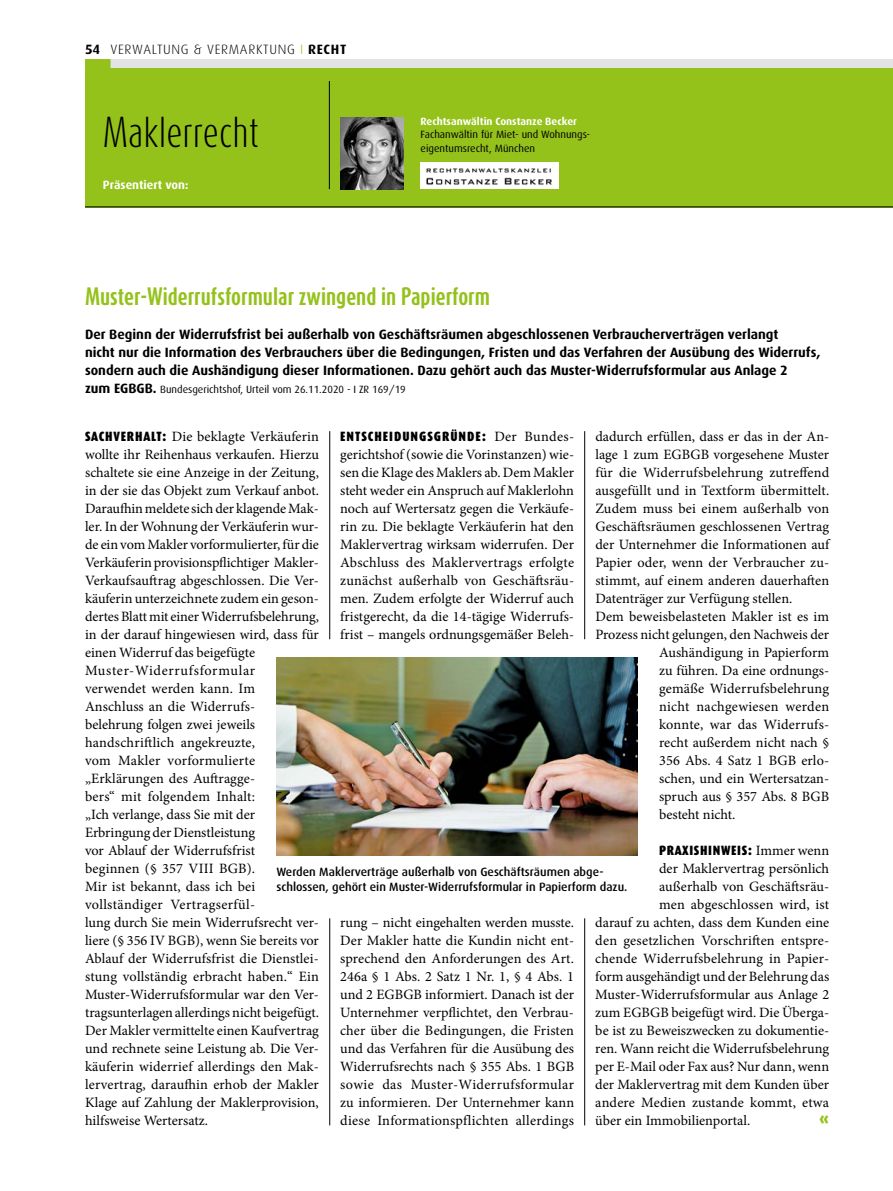
<style>
.page{position:relative;width:893px;height:1191px;background:#fff}
.page>*{position:absolute;margin:0;border:0;box-sizing:border-box;transform-origin:0 0}
.t1{font:300 36px "Dax Compact";color:#000}
.t2{font:700 21px "Dax Compact";color:#94c11a}
.t3{font:900 16.5px "Dax";color:#94c11a}
.t4{font:14.25px/18px "Minion Pro";color:#000;text-align:justify}
.t5{font:14.25px "Minion Pro";letter-spacing:.02em;color:#000}
.t6{font:700 13.5px/18px "Dax";color:#000}
.t7{font:300 13.5px "Dax";letter-spacing:.05em;color:#000}
.t8{font:900 13.5px "Dax Condensed";letter-spacing:.07em;color:#000}
.t9{font:900 13.5px "Dax Condensed";letter-spacing:.05em;color:#000}
.t10{font:500 12px/15px "Dax";color:#000}
.t11{font:700 12px "Dax";color:#fff}
.t12{font:10.5px "Dax";color:#000}
.t13{font:700 10.5px "Dax";color:#fff}
.s1{font-weight:700}
.s2{color:#94c11a}
.s3{font-weight:700;font-size:13.5px}
.s4{font-family:"Minion Pro";font-weight:400;font-size:14.25px}
.s5{font-family:"Dax Condensed";font-weight:900;font-size:13.5px}
</style>
<div class="page">
<div style="left:85px;top:59px;width:808px;height:9px;background:#e3e3e3"></div>
<div style="left:85px;top:59px;width:26px;height:9px;background:#94c11a"></div>
<div style="left:85px;top:68px;width:808px;height:139px;background:#94c11a"></div>
<hr style="left:85px;top:207px;width:808px;height:1px;background:#000">
<div style="left:421px;top:162px;width:138px;height:27px;background:#fff"></div>
<img style="left:426px;top:168px;width:126px;height:17px">
<img style="left:340px;top:117px;width:64px;height:72px">
<hr style="left:329px;top:81px;width:1px;height:108px;background:#000">
<hr style="left:584px;top:918px;width:1px;height:207px;background:#000">
<hr style="left:329px;top:918px;width:1px;height:207px;background:#000">
<img style="left:276px;top:657px;width:362px;height:198px">
<hr style="left:584px;top:431px;width:1px;height:208px;background:#000">
<hr style="left:329px;top:431px;width:1px;height:208px;background:#000">
<p class="t7" style="left:85px;top:41px;width:263px"><span class="s1">54</span> VERWALTUNG &amp; VERMARKTUNG <span class="s2">I</span> <span class="s1">RECHT</span></p>
<h1 class="t1" style="left:103px;top:109px;width:158px">Maklerrecht</h1>
<p class="t11" style="left:103px;top:178px;width:87px">Präsentiert von:</p>
<p class="t13" style="left:421px;top:115px;width:158px">Rechtsanwältin Constanze Becker</p>
<p class="t12" style="left:421px;top:129px;width:171px">Fachanwältin für Miet- und Wohnungs-</p>
<p class="t12" style="left:421px;top:142px;width:116px">eigentumsrecht, München</p>
<h2 class="t2" style="left:85px;top:282px;width:407px">Muster-Widerrufsformular zwingend in Papierform</h2>
<p class="t6" style="left:85px;top:325px;width:737px">Der Beginn der Widerrufsfrist bei außerhalb von Geschäftsräumen abgeschlossenen Verbraucherverträgen verlangt<br>nicht nur die Information des Verbrauchers über die Bedingungen, Fristen und das Verfahren der Ausübung des Widerrufs, sondern auch die Aushändigung dieser Informationen. Dazu gehört auch das Muster-Widerrufsformular aus Anlage 2</p>
<p class="t12" style="left:85px;top:383px;width:322px"><span class="s3">zum EGBGB.</span> Bundesgerichtshof, Urteil vom 26.11.2020 - I ZR 169/19</p>
<p class="t8" style="left:340px;top:429px;width:235px">ENTSCHEIDUNGSGRÜNDE: <span class="s4">Der Bundes-</span></p>
<p class="t4" style="left:340px;top:446px;width:235px">gerichtshof (sowie die Vorinstanzen) wie&shy;sen die Klage des Maklers ab. Dem Makler steht weder ein Anspruch auf Maklerlohn noch auf Wertersatz gegen die Verkäufe&shy;rin zu. Die beklagte Verkäuferin hat den Maklervertrag wirksam widerrufen. Der Abschluss des Maklervertrags erfolgte zunächst außerhalb von Geschäftsräu&shy;men. Zudem erfolgte der Widerruf auch fristgerecht, da die 14-tägige Widerrufs&shy;frist – mangels ordnungsgemäßer Beleh-</p>
<p class="t4" style="left:85px;top:428px;width:235px;text-align:left"><span class="s5">SACHVERHALT:</span> Die beklagte Verkäuferin wollte ihr Reihenhaus verkaufen. Hierzu schaltete sie eine Anzeige in der Zeitung, in der sie das Objekt zum Verkauf anbot.<br>Daraufhin meldete sich der klagende Mak&shy;ler. In der Wohnung der Verkäuferin wur&shy;de ein vom Makler vorformulierter, für die Verkäuferin provisionspflichtiger Makler-Verkaufsauftrag abgeschlossen. Die Ver&shy;käuferin unterzeichnete zudem ein geson&shy;dertes Blatt mit einer Widerrufsbelehrung, in der darauf hingewiesen wird, dass für einen Widerruf das beigefügte Muster-Widerrufsformular verwendet werden kann. Im<br>Anschluss an die Widerrufs-<br>belehrung folgen zwei jeweils handschriftlich angekreuzte,<br>vom Makler vorformulierte „Erklärungen des Auftragge-<br>bers“ mit folgendem Inhalt:<br>„Ich verlange, dass Sie mit der Erbringung der Dienstleistung<br>vor Ablauf der Widerrufsfrist<br>beginnen (§ 357 VIII BGB).<br>Mir ist bekannt, dass ich bei vollständiger Vertragserfül-<br>lung durch Sie mein Widerrufsrecht ver&shy;liere (§ 356 IV BGB), wenn Sie bereits vor Ablauf der Widerrufsfrist die Dienstlei&shy;stung vollständig erbracht haben.“ Ein Muster-Widerrufsformular war den Ver&shy;tragsunterlagen allerdings nicht beigefügt.<br>Der Makler vermittelte einen Kaufvertrag und rechnete seine Leistung ab. Die Ver&shy;käuferin widerrief allerdings den Mak&shy;lervertrag, daraufhin erhob der Makler Klage auf Zahlung der Maklerprovision, hilfsweise Wertersatz.</p>
<p class="t4" style="left:595px;top:427px;width:235px">dadurch erfüllen, dass er das in der An-</p>
<p class="t4" style="left:595px;top:445px;width:235px">lage 1 zum EGBGB vorgesehene Muster</p>
<p class="t4" style="left:595px;top:463px;width:235px">für die Widerrufsbelehrung zutreffend</p>
<p class="t4" style="left:595px;top:481px;width:235px">ausgefüllt und in Textform übermittelt.</p>
<p class="t4" style="left:595px;top:499px;width:235px">Zudem muss bei einem außerhalb von</p>
<p class="t4" style="left:595px;top:517px;width:235px">Geschäftsräumen geschlossenen Vertrag</p>
<p class="t4" style="left:595px;top:535px;width:235px">der Unternehmer die Informationen auf</p>
<p class="t4" style="left:595px;top:553px;width:235px">Papier oder, wenn der Verbraucher zu-</p>
<p class="t4" style="left:595px;top:571px;width:235px">stimmt, auf einem anderen dauerhaften</p>
<p class="t4" style="left:595px;top:589px;width:199px">Datenträger zur Verfügung stellen.</p>
<p class="t4" style="left:595px;top:607px;width:235px">Dem beweisbelasteten Makler ist es im</p>
<p class="t4" style="left:595px;top:625px;width:235px">Prozess nicht gelungen, den Nachweis der</p>
<p class="t4" style="left:659px;top:643px;width:172px">Aushändigung in Papierform</p>
<p class="t4" style="left:659px;top:661px;width:172px">zu führen. Da eine ordnungs-</p>
<p class="t4" style="left:659px;top:679px;width:172px">gemäße Widerrufsbelehrung</p>
<p class="t5" style="left:659px;top:697px;width:172px">nicht nachgewiesen werden</p>
<p class="t4" style="left:659px;top:715px;width:172px">konnte, war das Widerrufs-</p>
<p class="t4" style="left:659px;top:733px;width:172px">recht außerdem nicht nach §</p>
<p class="t4" style="left:659px;top:751px;width:172px">356 Abs. 4 Satz 1 BGB erlo-</p>
<p class="t4" style="left:659px;top:769px;width:172px">schen, und ein Wertersatzan-</p>
<p class="t4" style="left:659px;top:787px;width:172px">spruch aus § 357 Abs. 8 BGB</p>
<p class="t4" style="left:659px;top:805px;width:78px">besteht nicht.</p>
<p class="t9" style="left:659px;top:843px;width:172px">PRAXISHINWEIS: <span class="s4">Immer wenn</span></p>
<p class="t4" style="left:659px;top:860px;width:172px">der Maklervertrag persönlich</p>
<p class="t4" style="left:659px;top:878px;width:172px">außerhalb von Geschäftsräu-</p>
<p class="t4" style="left:659px;top:896px;width:172px">men abgeschlossen wird, ist</p>
<p class="t4" style="left:595px;top:914px;width:235px">darauf zu achten, dass dem Kunden eine</p>
<p class="t4" style="left:595px;top:932px;width:235px">den gesetzlichen Vorschriften entspre-</p>
<p class="t4" style="left:595px;top:950px;width:235px">chende Widerrufsbelehrung in Papier-</p>
<p class="t4" style="left:595px;top:968px;width:235px">form ausgehändigt und der Belehrung das</p>
<p class="t4" style="left:595px;top:985px;width:235px">Muster-Widerrufsformular aus Anlage 2</p>
<p class="t4" style="left:595px;top:1003px;width:235px">zum EGBGB beigefügt wird. Die Überga-</p>
<p class="t4" style="left:595px;top:1021px;width:235px">be ist zu Beweiszwecken zu dokumentie-</p>
<p class="t4" style="left:595px;top:1039px;width:235px">ren. Wann reicht die Widerrufsbelehrung</p>
<p class="t4" style="left:595px;top:1057px;width:235px">per E-Mail oder Fax aus? Nur dann, wenn</p>
<p class="t4" style="left:595px;top:1075px;width:235px">der Maklervertrag mit dem Kunden über</p>
<p class="t4" style="left:595px;top:1093px;width:235px">andere Medien zustande kommt, etwa</p>
<p class="t4" style="left:595px;top:1111px;width:157px">über ein Immobilienportal.</p>
<p class="t3" style="left:820px;top:1110px;width:11px">«</p>
<p class="t10" style="left:276px;top:864px;width:352px">Werden Maklerverträge außerhalb von Geschäftsräumen abge&shy;schlossen, gehört ein Muster-Widerrufsformular in Papierform dazu.</p>
<p class="t4" style="left:340px;top:913px;width:235px">rung – nicht eingehalten werden musste.<br>Der Makler hatte die Kundin nicht ent&shy;sprechend den Anforderungen des Art.<br>246a § 1 Abs. 2 Satz 1 Nr. 1, § 4 Abs. 1 und 2 EGBGB informiert. Danach ist der Unternehmer verpflichtet, den Verbrau&shy;cher über die Bedingungen, die Fristen und das Verfahren für die Ausübung des Widerrufsrechts nach § 355 Abs. 1 BGB sowie das Muster-Widerrufsformular zu informieren. Der Unternehmer kann diese Informationspflichten allerdings</p>
</div>
